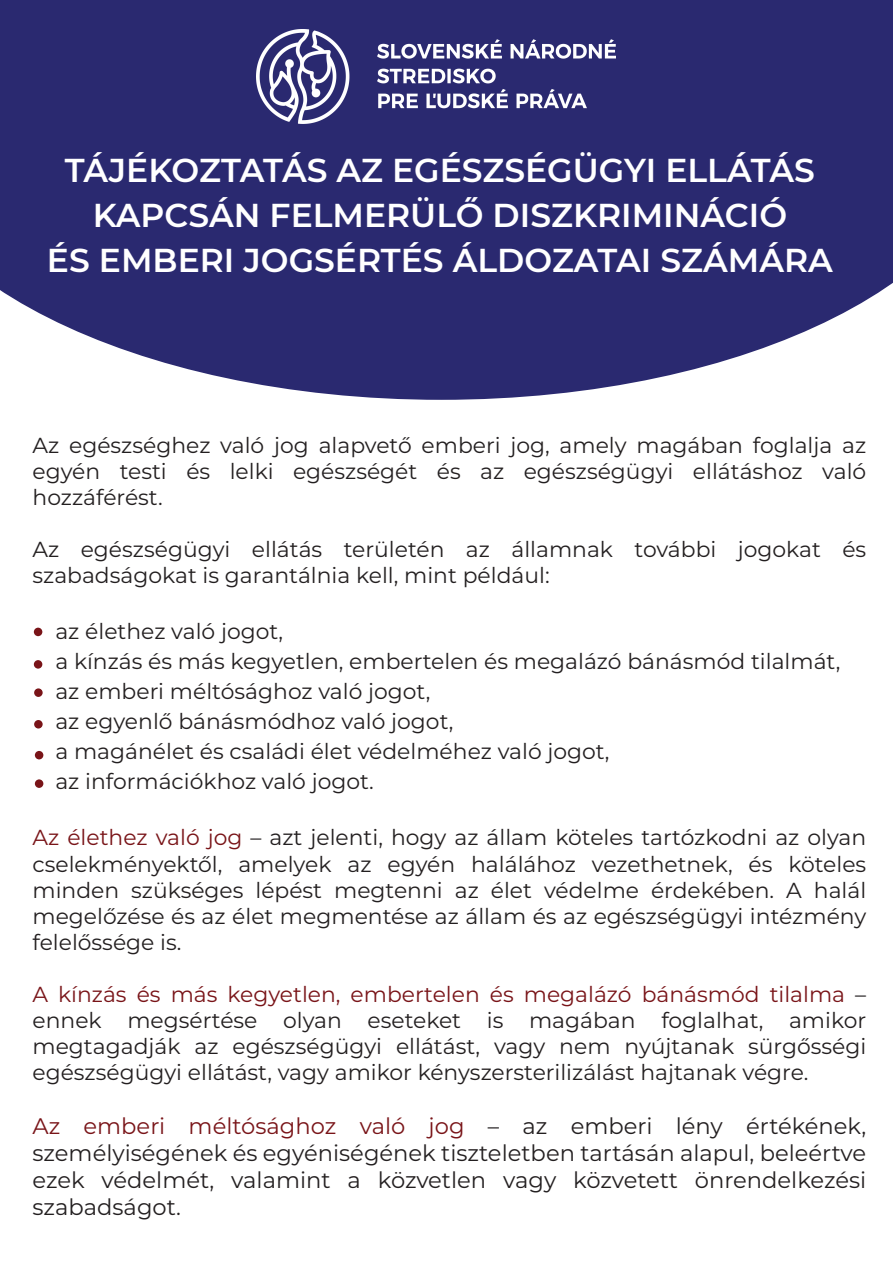
<style>
.page{position:relative;width:893px;height:1263px;background:#fff}
.page>*{position:absolute;margin:0;border:0;box-sizing:border-box;transform-origin:0 0}
.t1{font:600 33px/45px "Montserrat";color:#fff;text-align:center}
.t2{font:22.5px/27px "Montserrat";color:#231f20;text-align:justify}
.t3{font:21.75px/26.1px "Montserrat";color:#231f20;text-align:justify}
.s1{color:#791418}
</style>
<div class="page">
<svg style="left:0;top:0;width:893px;height:400px;background:#3e3d7d"></svg>
<div style="left:34px;top:628px;width:8px;height:8px;background:#791418;border-radius:50%"></div>
<div style="left:34px;top:660px;width:8px;height:9px;background:#791418;border-radius:50%"></div>
<div style="left:34px;top:688px;width:9px;height:9px;background:#791418;border-radius:50%"></div>
<div style="left:35px;top:751px;width:8px;height:8px;background:#791418;border-radius:50%"></div>
<div style="left:34px;top:720px;width:9px;height:8px;background:#791418;border-radius:50%"></div>
<div style="left:35px;top:779px;width:8px;height:9px;background:#791418;border-radius:50%"></div>
<img style="left:257px;top:30px;width:358px;height:93px">
<h1 class="t1" style="left:47px;top:146px;width:787px">TÁJÉKOZTATÁS AZ EGÉSZSÉGÜGYI ELLÁTÁS<br>KAPCSÁN FELMERÜLŐ DISZKRIMINÁCIÓ<br>ÉS EMBERI JOGSÉRTÉS ÁLDOZATAI SZÁMÁRA</h1>
<p class="t3" style="left:32px;top:431px;width:835px">Az egészséghez való jog alapvető emberi jog, amely magában foglalja az egyén testi és lelki egészségét és az egészségügyi ellátáshoz való hozzáférést.</p>
<p class="t3" style="left:32px;top:536px;width:835px">Az egészségügyi ellátás területén az államnak további jogokat és szabadságokat is garantálnia kell, mint például:</p>
<p class="t3" style="left:55px;top:616px;width:786px;line-height:30px;text-align:left">az élethez való jogot,<br>a kínzás és más kegyetlen, embertelen és megalázó bánásmód tilalmát, az emberi méltósághoz való jogot,<br>az egyenlő bánásmódhoz való jogot,<br>a magánélet és családi élet védelméhez való jogot,<br>az információkhoz való jogot.</p>
<p class="t3" style="left:32px;top:824px;width:835px"><span class="s1">Az élethez való jog</span> – azt jelenti, hogy az állam köteles tartózkodni az olyan cselekményektől, amelyek az egyén halálához vezethetnek, és köteles minden szükséges lépést megtenni az élet védelme érdekében. A halál megelőzése és az élet megmentése az állam és az egészségügyi intézmény felelőssége is.</p>
<p class="t3" style="left:32px;top:980px;width:835px"><span class="s1">A kínzás és más kegyetlen, embertelen és megalázó bánásmód tilalma</span> – ennek megsértése olyan eseteket is magában foglalhat, amikor megtagadják az egészségügyi ellátást, vagy nem nyújtanak sürgősségi egészségügyi ellátást, vagy amikor kényszersterilizálást hajtanak végre.</p>
<p class="t2" style="left:32px;top:1111px;width:835px"><span class="s1">Az emberi méltósághoz való jog</span> – az emberi lény értékének, személyiségének és egyéniségének tiszteletben tartásán alapul, beleértve ezek védelmét, valamint a közvetlen vagy közvetett önrendelkezési szabadságot.</p>
</div>
